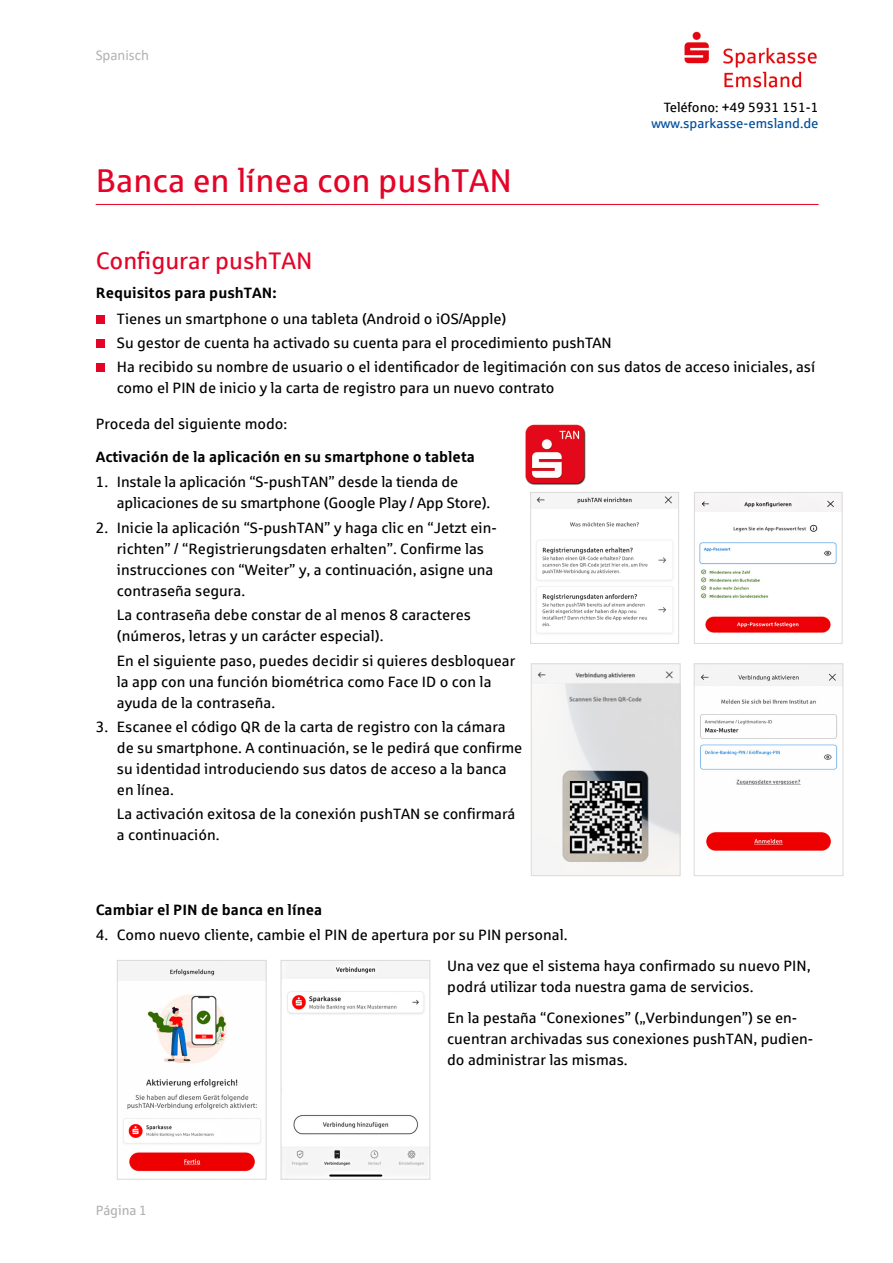
<style>
.page{position:relative;width:893px;height:1263px;background:#fff}
.page>*{position:absolute;margin:0;border:0;box-sizing:border-box;transform-origin:0 0}
.t1{font:33px "Sparkasse Rg";color:#e40428}
.t2{font:24px "Sparkasse Rg";color:#e40428}
.t3{font:15px/21px "Sparkasse Rg";color:#000}
.t4{font:700 15px "Sparkasse Rg";color:#000}
.t5{font:15px "Calibri";color:#b3b2b2}
.t6{font:13.5px "Sparkasse Rg";color:#004e9e}
.t7{font:13.5px "Sparkasse Rg";color:#000}
.t8{font:13.5px "Sparkasse Rg";letter-spacing:-.01em;color:#b3b2b2}
</style>
<div class="page">
<hr style="left:96px;top:204px;width:723px;height:1px;background:#e40428">
<img style="left:684px;top:31px;width:133px;height:57px">
<div style="left:96px;top:315px;width:9px;height:9px;background:#e40428"></div>
<div style="left:96px;top:339px;width:9px;height:9px;background:#e40428"></div>
<div style="left:96px;top:363px;width:9px;height:9px;background:#e40428"></div>
<img style="left:525px;top:424px;width:61px;height:61px">
<img style="left:532px;top:496px;width:145px;height:138px">
<div style="left:530px;top:492px;width:149px;height:152px;border:1px solid #dadada"></div>
<img style="left:696px;top:494px;width:145px;height:139px">
<div style="left:694px;top:492px;width:149px;height:152px;border:1px solid #dadada"></div>
<img style="left:533px;top:667px;width:145px;height:207px">
<div style="left:531px;top:663px;width:149px;height:213px;border:1px solid #dadada"></div>
<img style="left:119px;top:962px;width:145px;height:210px">
<div style="left:117px;top:960px;width:149px;height:219px;border:1px solid #dadada"></div>
<img style="left:696px;top:665px;width:145px;height:186px">
<div style="left:694px;top:663px;width:149px;height:213px;border:1px solid #dadada"></div>
<img style="left:283px;top:967px;width:145px;height:210px">
<div style="left:281px;top:960px;width:149px;height:219px;border:1px solid #dadada"></div>
<p class="t5" style="left:96px;top:45px;width:55px">Spanisch</p>
<h1 class="t1" style="left:96px;top:160px;width:418px">Banca en línea con pushTAN</h1>
<p class="t7" style="left:664px;top:99px;width:156px">Teléfono: +49 5931 151-1</p>
<p class="t6" style="left:651px;top:115px;width:169px">www.sparkasse-emsland.de</p>
<h2 class="t2" style="left:96px;top:246px;width:218px">Configurar pushTAN</h2>
<p class="t4" style="left:96px;top:283px;width:182px">Requisitos para pushTAN:</p>
<p class="t3" style="left:117px;top:306px;width:700px;line-height:24.5px">Tienes un smartphone o una tableta (Android o iOS/Apple)<br>Su gestor de cuenta ha activado su cuenta para el procedimiento pushTAN<br>Ha recibido su nombre de usuario o el identificador de legitimación con sus datos de acceso iniciales, así</p>
<p class="t3" style="left:117px;top:377px;width:439px">como el PIN de inicio y la carta de registro para un nuevo contrato</p>
<p class="t3" style="left:96px;top:413px;width:193px">Proceda del siguiente modo:</p>
<p class="t4" style="left:96px;top:447px;width:381px">Activación de la aplicación en su smartphone o tableta</p>
<p class="t3" style="left:117px;top:471px;width:375px;text-indent:-21px">1. Instale la aplicación “S-pushTAN” desde la tienda de aplicaciones de su smartphone (Google Play / App Store).</p>
<p class="t3" style="left:117px;top:517px;width:381px;text-indent:-21px">2. Inicie la aplicación “S-pushTAN” y haga clic en “Jetzt ein&shy;richten” / “Registrierungsdaten erhalten”. Confirme las instrucciones con “Weiter” y, a continuación, asigne una contraseña segura.</p>
<p class="t3" style="left:117px;top:604px;width:356px">La contraseña debe constar de al menos 8 caracteres (números, letras y un carácter especial).</p>
<p class="t3" style="left:117px;top:649px;width:400px">En el siguiente paso, puedes decidir si quieres desbloquear la app con una función biométrica como Face ID o con la ayuda de la contraseña.</p>
<p class="t3" style="left:117px;top:716px;width:407px;text-indent:-21px">3. Escanee el código QR de la carta de registro con la cámara de su smartphone. A continuación, se le pedirá que confirme su identidad introduciendo sus datos de acceso a la banca en línea.</p>
<p class="t3" style="left:117px;top:803px;width:400px">La activación exitosa de la conexión pushTAN se confirmará a continuación.</p>
<p class="t4" style="left:96px;top:900px;width:228px">Cambiar el PIN de banca en línea</p>
<p class="t3" style="left:447px;top:919px;width:365px;line-height:30.8px;text-indent:-352px">4. Como nuevo cliente, cambie el PIN de apertura por su PIN personal.<br>Una vez que el sistema haya confirmado su nuevo PIN,</p>
<p class="t3" style="left:447px;top:971px;width:352px;line-height:30.8px">podrá utilizar toda nuestra gama de servicios.<br>En la pestaña “Conexiones” („Verbindungen”) se en-</p>
<p class="t3" style="left:447px;top:1027px;width:367px">cuentran archivadas sus conexiones pushTAN, pudien&shy;do administrar las mismas.</p>
<p class="t8" style="left:96px;top:1202px;width:53px">Página 1</p>
</div>
